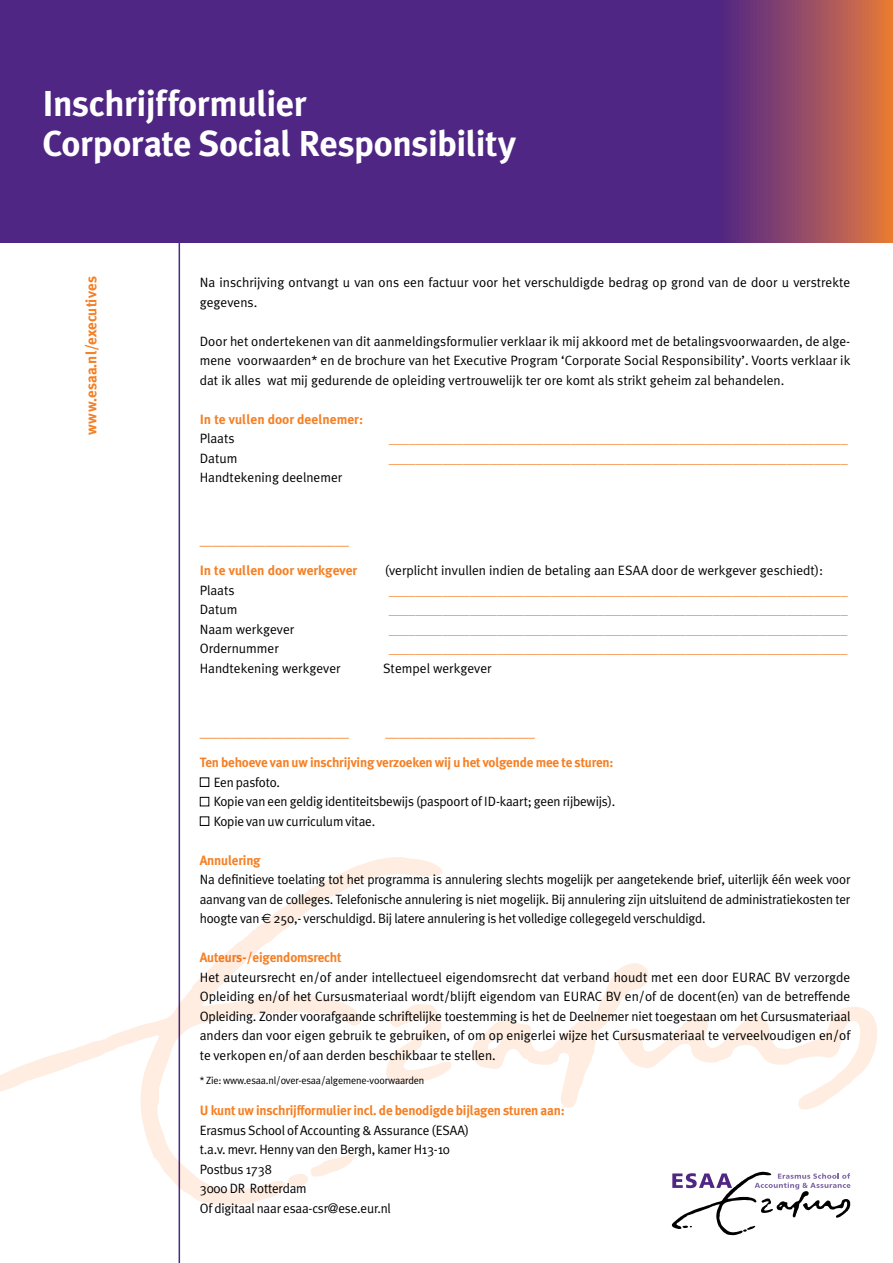
<style>
.page{position:relative;width:893px;height:1263px;background:#fff}
.page>*{position:absolute;margin:0;border:0;box-sizing:border-box;transform-origin:0 0}
.t1{font:700 36px/39.8px "Meta Plus";letter-spacing:-.01em;color:#fff}
.t2{font:700 15px "Meta Plus";letter-spacing:.005em;color:#f58025}
.t3{font:13.5px/19.5px "Meta Plus Normal";color:#000}
.t4{font:13.5px "Meta Plus Normal";color:#f58025}
.t5{font:700 13.5px "Meta Plus";letter-spacing:-.015em;color:#f58025}
.t6{font:10.5px "Meta Plus Normal";letter-spacing:-.015em;color:#000}
.s1{font-family:"Euro Sans"}
</style>
<div class="page">
<svg style="left:0;top:204px;width:893px;height:38px;background:#5d2d7c"></svg>
<svg style="left:672px;top:1206px;width:178px;height:29px"></svg>
<hr style="left:179px;top:242px;width:1px;height:1021px;background:#4f2683">
<div style="left:200px;top:777px;width:9px;height:10px;border:1px solid #000"></div>
<div style="left:200px;top:797px;width:9px;height:9px;border:1px solid #000"></div>
<div style="left:200px;top:816px;width:9px;height:10px;border:1px solid #000"></div>
<svg style="left:0;top:0;width:893px;height:204px;background:#5d2d7c"></svg>
<svg style="left:0;top:857px;width:877px;height:349px"></svg>
<h1 class="t1" style="left:43px;top:84px;width:475px">Inschrijfformulier<br>Corporate Social Responsibility</h1>
<p class="t2" style="left:83px;top:435px;width:160px;rotate:-90deg">www.esaa.nl/executives</p>
<p class="t3" style="left:200px;top:272px;width:652px">Na inschrijving ontvangt u van ons een factuur voor het verschuldigde bedrag op grond van de door u verstrekte gegevens.</p>
<p class="t3" style="left:200px;top:331px;width:652px;text-align:justify">Door het ondertekenen van dit aanmeldingsformulier verklaar ik mij akkoord met de betalingsvoorwaarden, de alge&shy;mene voorwaarden* en de brochure van het Executive Program ‘Corporate Social Responsibility’. Voorts verklaar ik dat ik alles wat mij gedurende de opleiding vertrouwelijk ter ore komt als strikt geheim zal behandelen.</p>
<p class="t5" style="left:200px;top:411px;width:165px">In te vullen door deelnemer:</p>
<p class="t3" style="left:200px;top:428px;width:36px">Plaats</p>
<p class="t4" style="left:389px;top:431px;width:460px">____________________________________________________________________</p>
<p class="t3" style="left:200px;top:448px;width:39px">Datum</p>
<p class="t4" style="left:389px;top:450px;width:461px">____________________________________________________________________</p>
<p class="t3" style="left:200px;top:467px;width:144px">Handtekening deelnemer</p>
<p class="t4" style="left:200px;top:538px;width:151px">–––––––––––––––––––––––</p>
<p class="t5" style="left:200px;top:563px;width:159px">In te vullen door werkgever</p>
<p class="t3" style="left:385px;top:561px;width:440px">(verplicht invullen indien de betaling aan ESAA door de werkgever geschiedt):</p>
<p class="t3" style="left:200px;top:580px;width:36px">Plaats</p>
<p class="t4" style="left:389px;top:582px;width:460px">____________________________________________________________________</p>
<p class="t3" style="left:200px;top:600px;width:39px">Datum</p>
<p class="t4" style="left:389px;top:602px;width:460px">____________________________________________________________________</p>
<p class="t3" style="left:200px;top:619px;width:96px">Naam werkgever</p>
<p class="t4" style="left:389px;top:621px;width:460px">____________________________________________________________________</p>
<p class="t3" style="left:200px;top:639px;width:81px">Ordernummer</p>
<p class="t4" style="left:389px;top:641px;width:460px">____________________________________________________________________</p>
<p class="t3" style="left:200px;top:658px;width:143px">Handtekening werkgever</p>
<p class="t3" style="left:383px;top:658px;width:110px">Stempel werkgever</p>
<p class="t4" style="left:200px;top:729px;width:151px">–––––––––––––––––––––––</p>
<p class="t4" style="left:385px;top:729px;width:151px">–––––––––––––––––––––––</p>
<p class="t5" style="left:200px;top:755px;width:415px">Ten behoeve van uw inschrijving verzoeken wij u het volgende mee te sturen:</p>
<p class="t3" style="left:214px;top:772px;width:403px">Een pasfoto.<br>Kopie van een geldig identiteitsbewijs (paspoort of ID-kaart; geen rijbewijs).<br>Kopie van uw curriculum vitae.</p>
<p class="t5" style="left:200px;top:852px;width:62px">Annulering</p>
<p class="t3" style="left:200px;top:870px;width:652px;text-align:justify">Na definitieve toelating tot het programma is annulering slechts mogelijk per aangetekende brief, uiterlijk één week voor aanvang van de colleges. Telefonische annulering is niet mogelijk. Bij annulering zijn uitsluitend de administratiekosten ter hoogte van <span class="s1">€</span> 250,- verschuldigd. Bij latere annulering is het volledige collegegeld verschuldigd.</p>
<p class="t5" style="left:200px;top:950px;width:143px">Auteurs-/eigendomsrecht</p>
<p class="t3" style="left:200px;top:967px;width:652px;text-align:justify">Het auteursrecht en/of ander intellectueel eigendomsrecht dat verband houdt met een door EURAC BV verzorgde Opleiding en/of het Cursusmateriaal wordt/blijft eigendom van EURAC BV en/of de docent(en) van de betreffende Opleiding. Zonder voorafgaande schriftelijke toestemming is het de Deelnemer niet toegestaan om het Cursusmateriaal anders dan voor eigen gebruik te gebruiken, of om op enigerlei wijze het Cursusmateriaal te verveelvoudigen en/of te verkopen en/of aan derden beschikbaar te stellen.</p>
<p class="t6" style="left:200px;top:1074px;width:226px">* Zie: www.esaa.nl/over-esaa/algemene-voorwaarden</p>
<p class="t5" style="left:200px;top:1103px;width:366px">U kunt uw inschrijfformulier incl. de benodigde bijlagen sturen aan:</p>
<p class="t3" style="left:200px;top:1120px;width:271px">Erasmus School of Accounting &amp; Assurance (ESAA) t.a.v. mevr. Henny van den Bergh, kamer H13-10<br>Postbus 1738<br>3000 DR Rotterdam<br>Of digitaal naar esaa-csr@ese.eur.nl</p>
</div>
